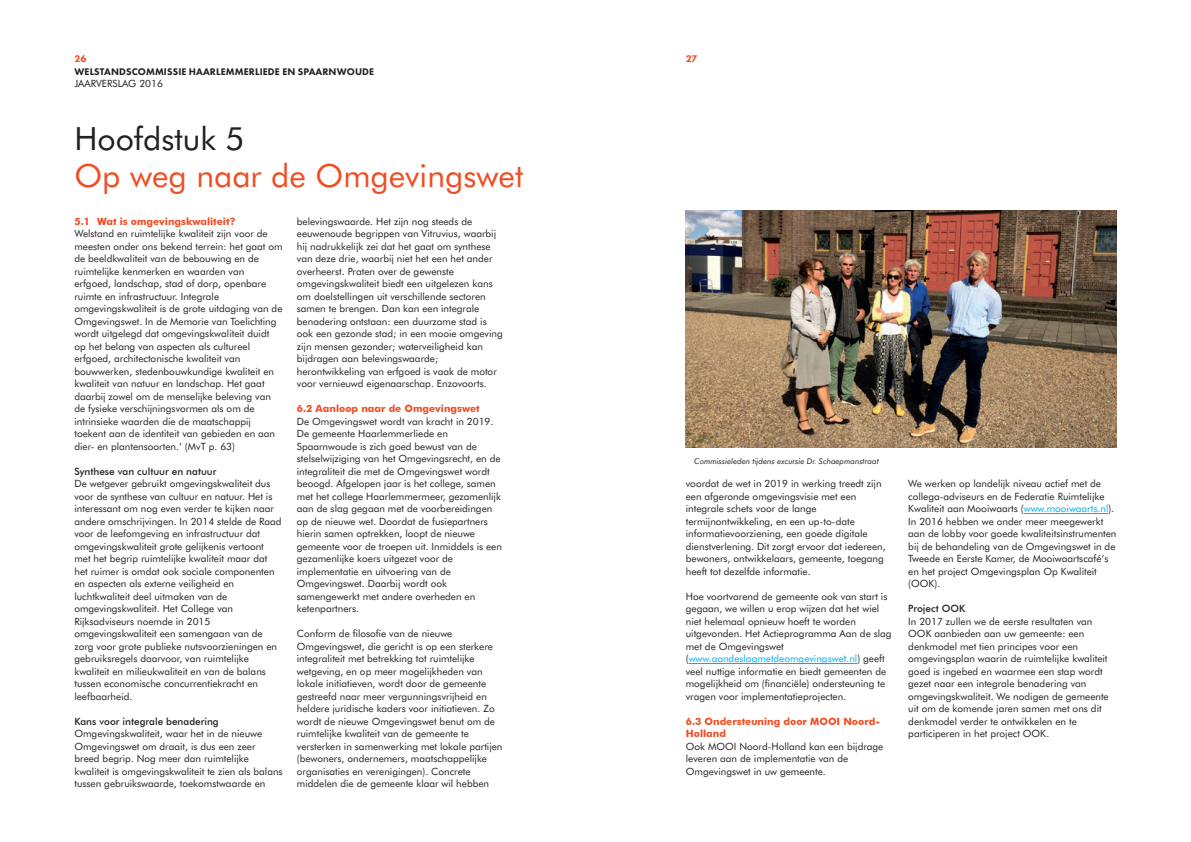
<style>
.page{position:relative;width:1191px;height:842px;background:#fff}
.page>*{position:absolute;margin:0;border:0;box-sizing:border-box;transform-origin:0 0}
.t1{font:32px "Futura BT";color:#f04d22}
.t2{font:32px "Futura BT";color:#231f20}
.t3{font:10px/12.5px "Futura BT";color:#231f20}
.t4{font:700 10px/12.5px "Futura BT";color:#f04d22}
.t5{font:500 10px "Futura BT";color:#231f20}
.t6{font:800 10px "Futura PT";letter-spacing:.01em;color:#231f20}
.t7{font:800 10px "Futura PT";color:#f04d22}
.t8{font:italic 8px "Futura BT";color:#231f20}
.s1{color:#00aeef}
</style>
<div class="page">
<hr style="left:688px;top:663px;width:169px;height:1px;background:#00aeef">
<hr style="left:1023px;top:513px;width:85px;height:1px;background:#00aeef">
<img style="left:686px;top:210px;width:430px;height:237px">
<p class="t7" style="left:74px;top:53px;width:13px">26</p>
<p class="t7" style="left:686px;top:53px;width:13px">27</p>
<p class="t6" style="left:74px;top:65px;width:301px">WELSTANDSCOMMISSIE HAARLEMMERLIEDE EN SPAARNWOUDE</p>
<p class="t3" style="left:74px;top:77px;width:90px">JAARVERSLAG 2016</p>
<h1 class="t2" style="left:74px;top:119px;width:171px">Hoofdstuk 5</h1>
<h1 class="t1" style="left:74px;top:157px;width:450px">Op weg naar de Omgevingswet</h1>
<p class="t4" style="left:74px;top:215px;width:163px">5.1 Wat is omgevingskwaliteit?</p>
<p class="t3" style="left:74px;top:227px;width:210px">Welstand en ruimtelijke kwaliteit zijn voor de meesten onder ons bekend terrein: het gaat om de beeldkwaliteit van de bebouwing en de ruimtelijke kenmerken en waarden van erfgoed, landschap, stad of dorp, openbare ruimte en infrastructuur. Integrale omgevingskwaliteit is de grote uitdaging van de Omgevingswet. In de Memorie van Toelichting wordt uitgelegd dat omgevingskwaliteit duidt op het belang van aspecten als cultureel erfgoed, architectonische kwaliteit van bouwwerken, stedenbouwkundige kwaliteit en kwaliteit van natuur en landschap. Het gaat daarbij zowel om de menselijke beleving van de fysieke verschijningsvormen als om de intrinsieke waarden die de maatschappij toekent aan de identiteit van gebieden en aan dier- en plantensoorten.’ (MvT p. 63)</p>
<p class="t5" style="left:74px;top:465px;width:143px">Synthese van cultuur en natuur</p>
<p class="t3" style="left:74px;top:477px;width:209px">De wetgever gebruikt omgevingskwaliteit dus voor de synthese van cultuur en natuur. Het is interessant om nog even verder te kijken naar andere omschrijvingen. In 2014 stelde de Raad voor de leefomgeving en infrastructuur dat omgevingskwaliteit grote gelijkenis vertoont met het begrip ruimtelijke kwaliteit maar dat het ruimer is omdat ook sociale componenten en aspecten als externe veiligheid en luchtkwaliteit deel uitmaken van de omgevingskwaliteit. Het College van Rijksadviseurs noemde in 2015 omgevingskwaliteit een samengaan van de zorg voor grote publieke nutsvoorzieningen en gebruiksregels daarvoor, van ruimtelijke kwaliteit en milieukwaliteit en van de balans tussen economische concurrentiekracht en leefbaarheid.</p>
<p class="t5" style="left:74px;top:715px;width:146px">Kans voor integrale benadering</p>
<p class="t3" style="left:74px;top:727px;width:210px">Omgevingskwaliteit, waar het in de nieuwe Omgevingswet om draait, is dus een zeer breed begrip. Nog meer dan ruimtelijke kwaliteit is omgevingskwaliteit te zien als balans tussen gebruikswaarde, toekomstwaarde en</p>
<p class="t3" style="left:297px;top:215px;width:207px">belevingswaarde. Het zijn nog steeds de eeuwenoude begrippen van Vitruvius, waarbij hij nadrukkelijk zei dat het gaat om synthese van deze drie, waarbij niet het een het ander overheerst. Praten over de gewenste omgevingskwaliteit biedt een uitgelezen kans om doelstellingen uit verschillende sectoren samen te brengen. Dan kan een integrale benadering ontstaan: een duurzame stad is ook een gezonde stad; in een mooie omgeving zijn mensen gezonder; waterveiligheid kan bijdragen aan belevingswaarde; herontwikkeling van erfgoed is vaak de motor voor vernieuwd eigenaarschap. Enzovoorts.</p>
<p class="t4" style="left:297px;top:402px;width:184px">6.2 Aanloop naar de Omgevingswet</p>
<p class="t3" style="left:297px;top:415px;width:207px">De Omgevingswet wordt van kracht in 2019.<br>De gemeente Haarlemmerliede en Spaarnwoude is zich goed bewust van de stelselwijziging van het Omgevingsrecht, en de integraliteit die met de Omgevingswet wordt beoogd. Afgelopen jaar is het college, samen met het college Haarlemmermeer, gezamenlijk aan de slag gegaan met de voorbereidingen op de nieuwe wet. Doordat de fusiepartners hierin samen optrekken, loopt de nieuwe gemeente voor de troepen uit. Inmiddels is een gezamenlijke koers uitgezet voor de implementatie en uitvoering van de Omgevingswet. Daarbij wordt ook samengewerkt met andere overheden en ketenpartners.</p>
<p class="t3" style="left:297px;top:627px;width:207px">Conform de filosofie van de nieuwe Omgevingswet, die gericht is op een sterkere integraliteit met betrekking tot ruimtelijke wetgeving, en op meer mogelijkheden van lokale initiatieven, wordt door de gemeente gestreefd naar meer vergunningsvrijheid en heldere juridische kaders voor initiatieven. Zo wordt de nieuwe Omgevingswet benut om de ruimtelijke kwaliteit van de gemeente te versterken in samenwerking met lokale partijen (bewoners, ondernemers, maatschappelijke organisaties en verenigingen). Concrete middelen die de gemeente klaar wil hebben</p>
<p class="t8" style="left:694px;top:456px;width:186px">Commissieleden tijdens excursie Dr. Schaepmanstraat</p>
<p class="t3" style="left:686px;top:477px;width:201px">voordat de wet in 2019 in werking treedt zijn een afgeronde omgevingsvisie met een integrale schets voor de lange termijnontwikkeling, en een up-to-date informatievoorziening, een goede digitale dienstverlening. Dit zorgt ervoor dat iedereen, bewoners, ontwikkelaars, gemeente, toegang heeft tot dezelfde informatie.</p>
<p class="t3" style="left:686px;top:590px;width:207px">Hoe voortvarend de gemeente ook van start is gegaan, we willen u erop wijzen dat het wiel niet helemaal opnieuw hoeft te worden uitgevonden. Het Actieprogramma Aan de slag met de Omgevingswet (<span class="s1">www.aandeslagmetdeomgevingswet.nl</span>) geeft veel nuttige informatie en biedt gemeenten de mogelijkheid om (financiële) ondersteuning te vragen voor implementatieprojecten.</p>
<p class="t4" style="left:686px;top:715px;width:196px">6.3 Ondersteuning door MOOI Noord-<br>Holland</p>
<p class="t3" style="left:686px;top:740px;width:199px">Ook MOOI Noord-Holland kan een bijdrage leveren aan de implementatie van de<br>Omgevingswet in uw gemeente.</p>
<p class="t3" style="left:908px;top:477px;width:210px">We werken op landelijk niveau actief met de collega-adviseurs en de Federatie Ruimtelijke Kwaliteit aan Mooiwaarts (<span class="s1">www.mooiwaarts.nl</span>).<br>In 2016 hebben we onder meer meegewerkt aan de lobby voor goede kwaliteitsinstrumenten bij de behandeling van de Omgevingswet in de Tweede en Eerste Kamer, de Mooiwaartscafé’s en het project Omgevingsplan Op Kwaliteit (OOK).</p>
<p class="t5" style="left:908px;top:603px;width:58px">Project OOK</p>
<p class="t3" style="left:908px;top:615px;width:202px">In 2017 zullen we de eerste resultaten van OOK aanbieden aan uw gemeente: een denkmodel met tien principes voor een omgevingsplan waarin de ruimtelijke kwaliteit goed is ingebed en waarmee een stap wordt gezet naar een integrale benadering van omgevingskwaliteit. We nodigen de gemeente uit om de komende jaren samen met ons dit denkmodel verder te ontwikkelen en te participeren in het project OOK.</p>
</div>
